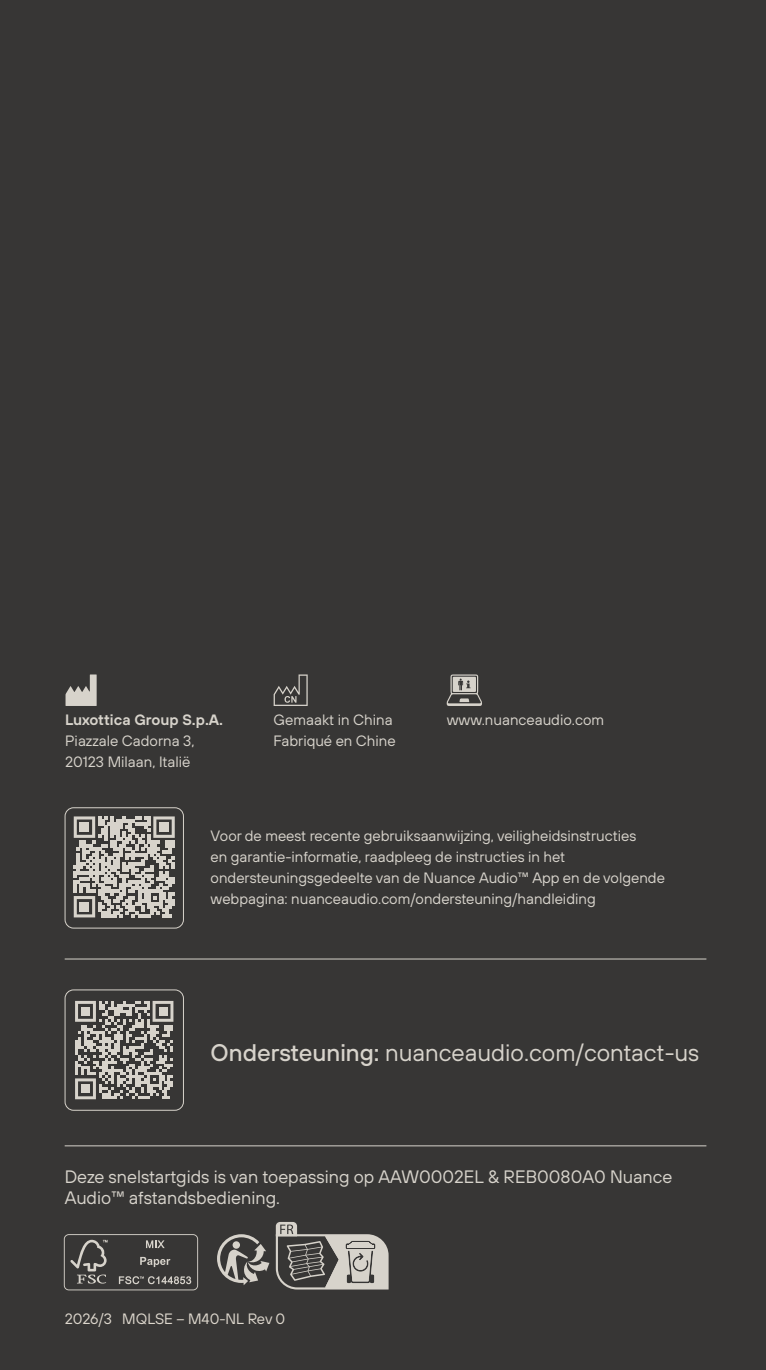
<style>
.page{position:relative;width:766px;height:1370px;background:#fff}
.page>*{position:absolute;margin:0;border:0;box-sizing:border-box;transform-origin:0 0}
.t1{font:24px "TT Hoves";color:#d7d3cb}
.t2{font:18px/21px "TT Hoves";color:#d7d3cb}
.Body_text{font:15px/21px "TT Hoves";color:#d7d3cb}
.Body_text-2{font:15px "TT Hoves";color:#dcd6cc}
.Body_text-3{font:600 15px "TT Hoves";color:#d7d3cb}
.s1{font-weight:500}
</style>
<div class="page">
<div style="left:0;top:0;width:765px;height:1369px;background:#373635"></div>
<div style="left:65px;top:989px;width:119px;height:121px;border:1px solid #d7d3cb;border-radius:9px"></div>
<svg style="left:75px;top:1000px;width:98px;height:99px"></svg>
<hr style="left:65px;top:1145px;width:641px;height:1px;background:#d7d3cb">
<hr style="left:65px;top:958px;width:641px;height:1px;background:#d7d3cb">
<svg style="left:64px;top:1234px;width:134px;height:56px"></svg>
<svg style="left:217px;top:1234px;width:52px;height:50px"></svg>
<svg style="left:276px;top:1222px;width:112px;height:67px"></svg>
<svg style="left:65px;top:674px;width:32px;height:32px"></svg>
<svg style="left:273px;top:674px;width:34px;height:32px"></svg>
<svg style="left:446px;top:674px;width:36px;height:32px"></svg>
<svg style="left:74px;top:816px;width:101px;height:101px"></svg>
<div style="left:65px;top:807px;width:119px;height:121px;border:1px solid #d7d3cb;border-radius:9px"></div>
<p class="Body_text-3" style="left:65px;top:709px;width:159px">Luxottica Group S.p.A.</p>
<p class="Body_text" style="left:65px;top:730px;width:131px">Piazzale Cadorna 3,</p>
<p class="Body_text" style="left:65px;top:751px;width:127px">20123 Milaan, Italië</p>
<p class="Body_text" style="left:273px;top:709px;width:124px">Gemaakt in China<br>Fabriqué en Chine</p>
<p class="Body_text" style="left:446px;top:709px;width:159px">www.nuanceaudio.com</p>
<p class="Body_text" style="left:210px;top:824px;width:455px">Voor de meest recente gebruiksaanwijzing, veiligheidsinstructies<br>en garantie-informatie, raadpleeg de instructies in het ondersteuningsgedeelte van de Nuance Audio™ App en de volgende webpagina: nuanceaudio.com/ondersteuning/handleiding</p>
<p class="t1" style="left:210px;top:1037px;width:490px"><span class="s1">Ondersteuning:</span> nuanceaudio.com/contact-us</p>
<p class="t2" style="left:65px;top:1165px;width:609px">Deze snelstartgids is van toepassing op AAW0002EL &amp; REB0080A0 Nuance<br>Audio™ afstandsbediening.</p>
<p class="Body_text-2" style="left:65px;top:1308px;width:222px">2026/3 MQLSE – M40-NL Rev 0</p>
</div>
